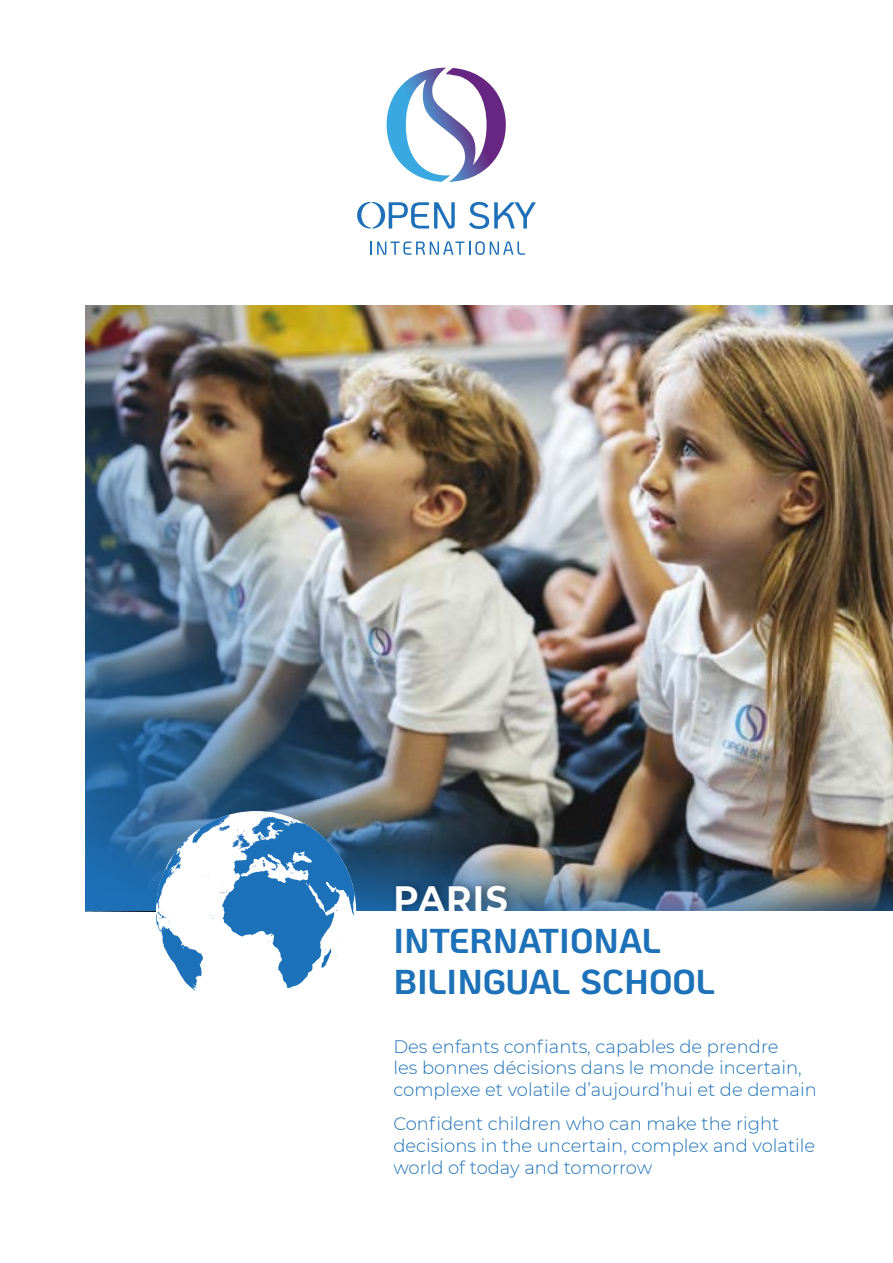
<style>
.page{position:relative;width:893px;height:1263px;background:#fff}
.page>*{position:absolute;margin:0;border:0;box-sizing:border-box;transform-origin:0 0}
.t1{font:700 36.6px "Montserrat";letter-spacing:.04em;color:#fff;scale:.94 1}
.t2{font:700 34.5px/41.4px "Ko Ho";color:#1d71b8}
.t3{font:300 18px/21.6px "Montserrat";color:#1d71b8}
</style>
<div class="page">
<img style="left:85px;top:305px;width:808px;height:40px">
<img style="left:85px;top:345px;width:808px;height:566px">
<div style="left:392px;top:878px;width:127px;height:40px;background:#000;opacity:.35"></div>
<div style="left:351px;top:911px;width:542px;height:22px;background:#fff"></div>
<svg style="left:370px;top:241px;width:155px;height:14px"></svg>
<svg style="left:357px;top:202px;width:98px;height:27px"></svg>
<svg style="left:469px;top:202px;width:67px;height:27px"></svg>
<svg style="left:387px;top:68px;width:119px;height:114px"></svg>
<div style="left:156px;top:811px;width:200px;height:200px;background:#fff;border-radius:50%"></div>
<svg style="left:156px;top:811px;width:199px;height:180px"></svg>
<img style="left:205px;top:811px;width:50px;height:22px">
<h1 class="t1" style="left:393px;top:873px;width:123px">PARIS</h1>
<h2 class="t2" style="left:393px;top:920px;width:323px">INTERNATIONAL<br>BILINGUAL SCHOOL</h2>
<p class="t3" style="left:393px;top:1035px;width:425px">Des enfants confiants, capables de prendre<br>les bonnes décisions dans le monde incertain, complexe et volatile d’aujourd’hui et de demain</p>
<p class="t3" style="left:393px;top:1112px;width:424px">Confident children who can make the right decisions in the uncertain, complex and volatile world of today and tomorrow</p>
</div>
